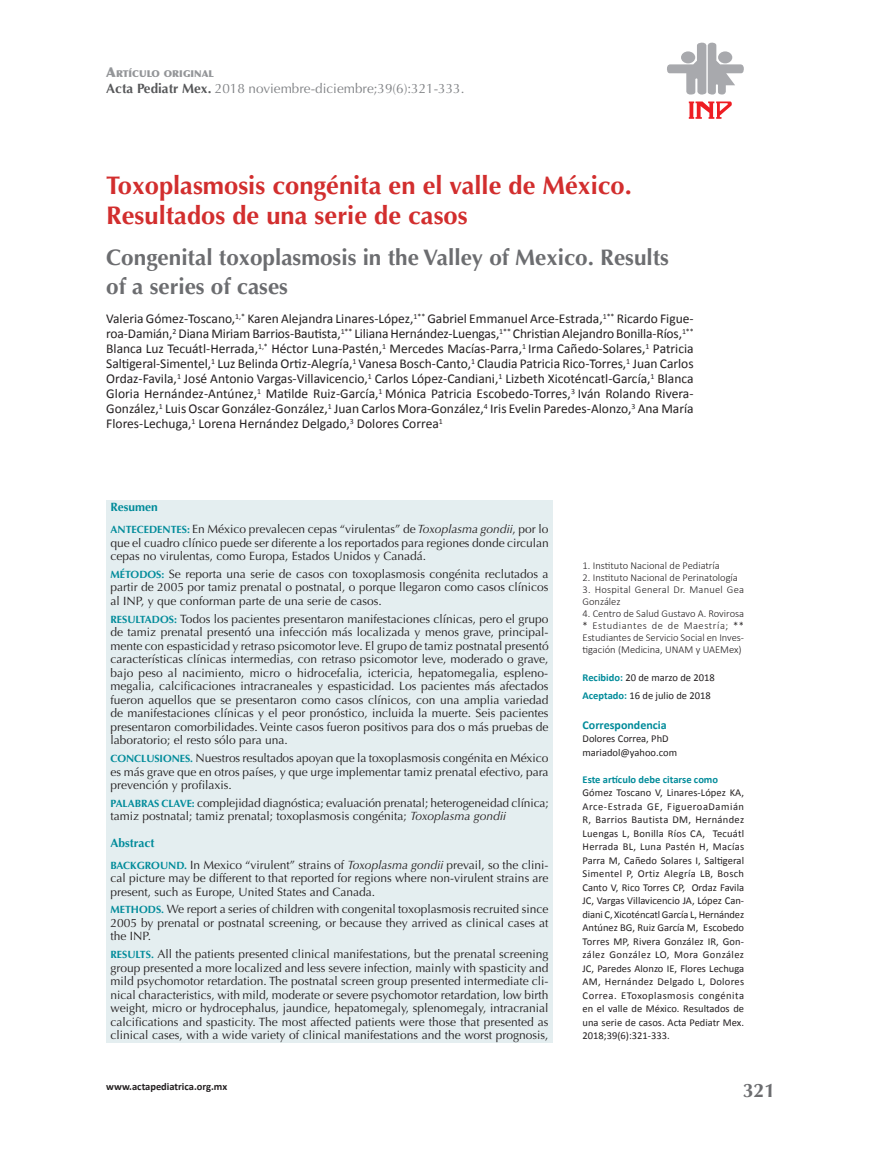
<style>
.page{position:relative;width:893px;height:1149px;background:#fff}
.page>*{position:absolute;margin:0;border:0;box-sizing:border-box;transform-origin:0 0}
.t1{font:700 25.5px/30px "Optima";color:#d22e2e}
.t2{font:700 22.5px/28.5px "Optima";color:#6c6d70}
.t3{font:700 19.5px "Optima";color:#6c6d70}
.t4{font:13.5px/15px "Calibri";color:#231f20;text-align:justify}
.t5{font:13.5px "Optima";color:#808285}
.t6{font:12px/13.5px "Optima";color:#231f20}
.t7{font:700 12px "Calibri";color:#008b9a}
.t8{font:10.5px/13.5px "Calibri";color:#231f20}
.t9{font:300 10.5px/12px "Calibri";color:#231f20;text-align:justify}
.t10{font:300 10.5px/12px "Calibri";letter-spacing:.025em;color:#231f20}
.t11{font:700 10.5px "Calibri";color:#008b9a}
.t12{font:700 10.5px "Calibri";color:#231f20}
.t13{font:900 9.45px "Optima";color:#939598}
.s1{font-size:13.5px}
.s2{font-weight:700;color:#57585a}
.s3{font-weight:700;color:#008b9a}
.s4{font-weight:700;font-size:10.5px;color:#008b9a}
.s5{font-style:italic}
</style>
<div class="page">
<svg style="left:689px;top:101px;width:43px;height:18px"></svg>
<svg style="left:667px;top:42px;width:77px;height:53px"></svg>
<div style="left:718px;top:51px;width:14px;height:12px;background:#a8a9ad;border-radius:50%"></div>
<div style="left:106px;top:500px;width:447px;height:542px;background:#e4eef0"></div>
<p class="t13" style="left:106px;top:68px;width:109px"><span class="s1">A</span>RTÍCULO ORIGINAL</p>
<p class="t5" style="left:106px;top:81px;width:360px"><span class="s2">Acta Pediatr Mex.</span> 2018 noviembre-diciembre;39(6):321-333.</p>
<h1 class="t1" style="left:106px;top:170px;width:527px">Toxoplasmosis congénita en el valle de México.<br>Resultados de una serie de casos</h1>
<h2 class="t2" style="left:106px;top:243px;width:564px">Congenital toxoplasmosis in the Valley of Mexico. Results of a series of cases</h2>
<p class="t4" style="left:106px;top:311px;width:589px">Valeria Gómez-Toscano,<sup>1,*</sup> Karen Alejandra Linares-López,<sup>1**</sup> Gabriel Emmanuel Arce-Estrada,<sup>1**</sup> Ricardo Figue&shy;roa-Damián,<sup>2</sup> Diana Miriam Barrios-Bautista,<sup>1**</sup> Liliana Hernández-Luengas,<sup>1**</sup> Christian Alejandro Bonilla-Ríos,<sup>1** </sup>Blanca Luz Tecuátl-Herrada,<sup>1,*</sup> Héctor Luna-Pastén,<sup>1</sup> Mercedes Macías-Parra,<sup>1</sup> Irma Cañedo-Solares,<sup>1</sup> Patricia Saltigeral-Simentel,<sup>1</sup> Luz Belinda Ortiz-Alegría,<sup>1</sup> Vanesa Bosch-Canto,<sup>1</sup> Claudia Patricia Rico-Torres,<sup>1</sup> Juan Carlos Ordaz-Favila,<sup>1</sup> José Antonio Vargas-Villavicencio,<sup>1</sup> Carlos López-Candiani,<sup>1</sup> Lizbeth Xicoténcatl-García,<sup>1</sup> Blanca Gloria Hernández-Antúnez,<sup>1</sup> Matilde Ruiz-García,<sup>1</sup> Mónica Patricia Escobedo-Torres,<sup>3</sup> Iván Rolando Rivera-González,<sup>1</sup> Luis Oscar González-González,<sup>1</sup> Juan Carlos Mora-González,<sup>4</sup> Iris Evelin Paredes-Alonzo,<sup>3</sup> Ana María Flores-Lechuga,<sup>1</sup> Lorena Hernández Delgado,<sup>3</sup> Dolores Correa<sup>1</sup></p>
<p class="t6" style="left:111px;top:496px;width:439px;line-height:22px"><span class="s3">Resumen<br></span><span class="s4">ANTECEDENTES:</span> En México prevalecen cepas “virulentas” de <span class="s5">Toxoplasma gondii</span>, por lo</p>
<p class="t6" style="left:111px;top:536px;width:440px">que el cuadro clínico puede ser diferente a los reportados para regiones donde circulan cepas no virulentas, como Europa, Estados Unidos y Canadá.</p>
<p class="t6" style="left:111px;top:567px;width:439px;text-align:justify"><span class="s4">MÉTODOS:</span> Se reporta una serie de casos con toxoplasmosis congénita reclutados a partir de 2005 por tamiz prenatal o postnatal, o porque llegaron como casos clínicos al INP, y que conforman parte de una serie de casos.</p>
<p class="t6" style="left:111px;top:612px;width:440px;text-align:justify"><span class="s4">RESULTADOS:</span> Todos los pacientes presentaron manifestaciones clínicas, pero el grupo de tamiz prenatal presentó una infección más localizada y menos grave, principal&shy;mente con espasticidad y retraso psicomotor leve. El grupo de tamiz postnatal presentó características clínicas intermedias, con retraso psicomotor leve, moderado o grave, bajo peso al nacimiento, micro o hidrocefalia, ictericia, hepatomegalia, espleno&shy;megalia, calcificaciones intracraneales y espasticidad. Los pacientes más afectados fueron aquellos que se presentaron como casos clínicos, con una amplia variedad de manifestaciones clínicas y el peor pronóstico, incluida la muerte. Seis pacientes presentaron comorbilidades. Veinte casos fueron positivos para dos o más pruebas de laboratorio; el resto sólo para una.</p>
<p class="t6" style="left:111px;top:751px;width:439px;text-align:justify"><span class="s4">CONCLUSIONES.</span> Nuestros resultados apoyan que la toxoplasmosis congénita en México es más grave que en otros países, y que urge implementar tamiz prenatal efectivo, para prevención y profilaxis.</p>
<p class="t6" style="left:111px;top:796px;width:440px"><span class="s4">PALABRAS CLAVE:</span> complejidad diagnóstica; evaluación prenatal; heterogeneidad clínica; tamiz postnatal; tamiz prenatal; toxoplasmosis congénita; <span class="s5">Toxoplasma gondii</span></p>
<p class="t6" style="left:111px;top:831px;width:439px;line-height:22px"><span class="s3">Abstract<br></span><span class="s4">BACKGROUND.</span> In Mexico “virulent” strains of <span class="s5">Toxoplasma gondii</span> prevail, so the clini-</p>
<p class="t6" style="left:111px;top:871px;width:439px">cal picture may be different to that reported for regions where non-virulent strains are present, such as Europe, United States and Canada.</p>
<p class="t6" style="left:111px;top:902px;width:439px;text-align:justify"><span class="s4">METHODS.</span> We report a series of children with congenital toxoplasmosis recruited since 2005 by prenatal or postnatal screening, or because they arrived as clinical cases at the INP.</p>
<p class="t6" style="left:111px;top:947px;width:439px;text-align:justify"><span class="s4">RESULTS.</span> All the patients presented clinical manifestations, but the prenatal screening group presented a more localized and less severe infection, mainly with spasticity and mild psychomotor retardation. The postnatal screen group presented intermediate cli&shy;nical characteristics, with mild, moderate or severe psychomotor retardation, low birth weight, micro or hydrocephalus, jaundice, hepatomegaly, splenomegaly, intracranial calcifications and spasticity. The most affected patients were those that presented as clinical cases, with a wide variety of clinical manifestations and the worst prognosis,</p>
<p class="t12" style="left:106px;top:1079px;width:122px">www.actapediatrica.org.mx</p>
<p class="t9" style="left:583px;top:559px;width:139px">1. Instituto Nacional de Pediatría</p>
<p class="t9" style="left:583px;top:571px;width:157px">2. Instituto Nacional de Perinatología</p>
<p class="t10" style="left:583px;top:583px;width:163px">3. Hospital General Dr. Manuel Gea<br>González</p>
<p class="t9" style="left:583px;top:607px;width:163px">4. Centro de Salud Gustavo A. Rovirosa * Estudiantes de de Maestría; ** Estudiantes de Servicio Social en Inves&shy;tigación (Medicina, UNAM y UAEMex)</p>
<p class="t8" style="left:583px;top:668px;width:134px;line-height:18px"><span class="s3">Recibido:</span> 20 de marzo de 2018<br><span class="s3">Aceptado:</span> 16 de julio de 2018</p>
<p class="t7" style="left:583px;top:716px;width:86px">Correspondencia</p>
<p class="t8" style="left:583px;top:731px;width:96px">Dolores Correa, PhD mariadol@yahoo.com</p>
<p class="t11" style="left:583px;top:772px;width:137px">Este artículo debe citarse como</p>
<p class="t8" style="left:583px;top:785px;width:163px;text-align:justify">Gómez Toscano V, Linares-López KA, Arce-Estrada GE, FigueroaDamián R, Barrios Bautista DM, Hernández Luengas L, Bonilla Ríos CA, Tecuátl Herrada BL, Luna Pastén H, Macías Parra M, Cañedo Solares I, Saltigeral Simentel P, Ortiz Alegría LB, Bosch Canto V, Rico Torres CP, Ordaz Favila JC, Vargas Villavicencio JA, López Can&shy;diani C, Xicoténcatl García L, Hernández Antúnez BG, Ruiz García M, Escobedo Torres MP, Rivera González IR, Gon&shy;zález González LO, Mora González JC, Paredes Alonzo IE, Flores Lechuga AM, Hernández Delgado L, Dolores Correa. EToxoplasmosis congénita en el valle de México. Resultados de una serie de casos. Acta Pediatr Mex.<br>2018;39(6):321-333.</p>
<h3 class="t3" style="left:743px;top:1079px;width:34px">321</h3>
</div>
